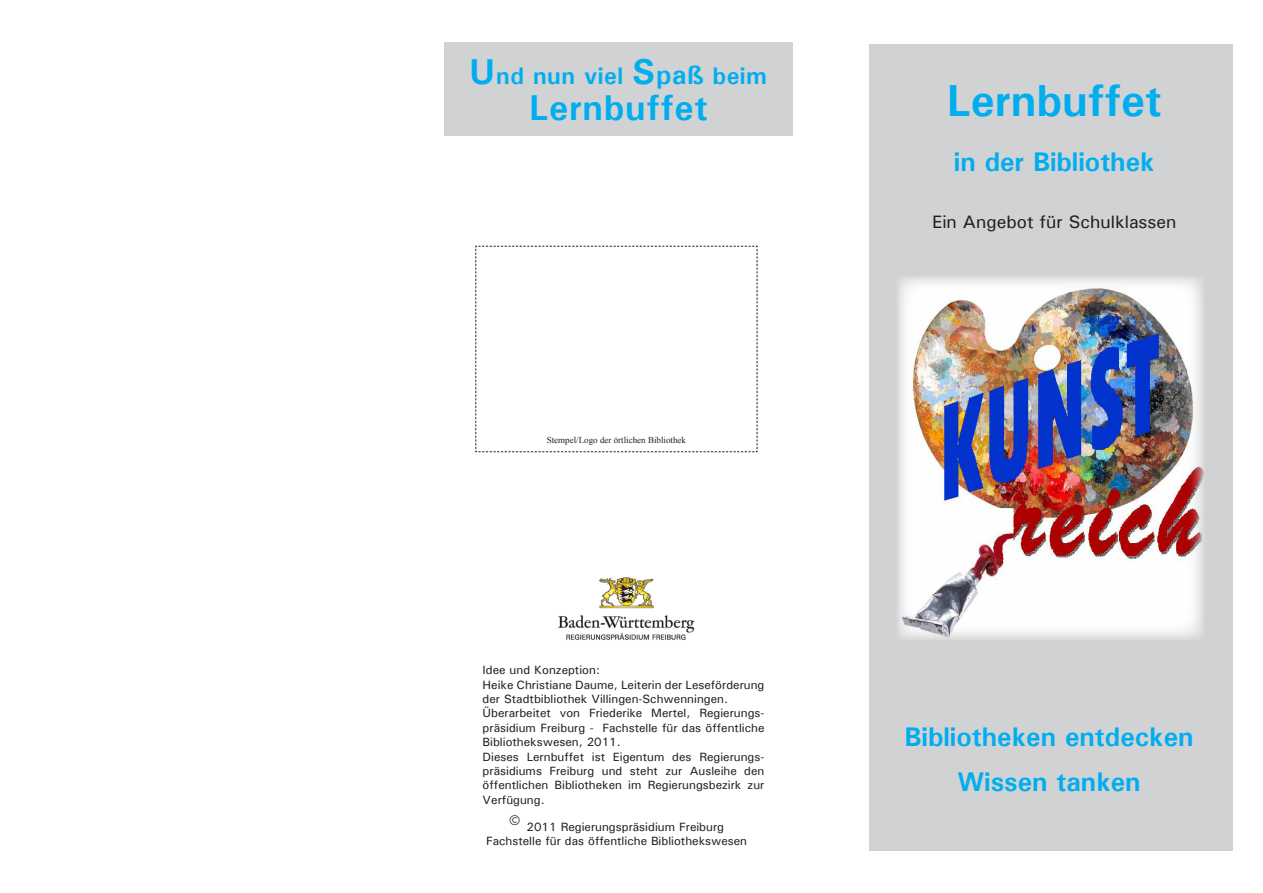
<style>
.page{position:relative;width:1263px;height:893px;background:#fff}
.page>*{position:absolute;margin:0;border:0;box-sizing:border-box;transform-origin:0 0}
.Subhead{font:700 45px "Univers";color:#00aeef}
.t1{font:700 36px "Univers";letter-spacing:.02em;color:#00aeef}
.Subhead-2{font:700 27px/45px "Univers";color:#00aeef;text-align:center}
.t2{font:700 24px "Univers";letter-spacing:.02em;color:#00aeef}
.Subhead-3{font:500 18px "Univers";color:#231f20}
.t3{font:500 12px/14.4px "Univers";color:#231f20;text-align:justify}
.t4{font:9px "Times New Roman";color:#231f20}
.s1{font-size:36px}
.s2{font-size:27px}
.s3{font-weight:700;font-size:21px}
</style>
<div class="page">
<div style="left:869px;top:44px;width:364px;height:806px;background:#d1d2d4"></div>
<img style="left:898px;top:277px;width:306px;height:362px">
<div style="left:444px;top:43px;width:349px;height:93px;background:#d1d2d4"></div>
<svg style="left:475px;top:245px;width:283px;height:207px"></svg>
<img style="left:558px;top:577px;width:137px;height:63px">
<p class="t2" style="left:470px;top:60px;width:299px"><span class="s1">U</span>nd nun viel <span class="s1">S</span><span class="s2">paß</span> beim</p>
<p class="t1" style="left:529px;top:84px;width:180px">Lernbuffet</p>
<p class="t4" style="left:547px;top:434px;width:141px">Stempel/Logo der örtlichen Bibliothek</p>
<p class="t3" style="left:483px;top:663px;width:119px">Idee und Konzeption:</p>
<p class="t3" style="left:483px;top:677px;width:283px">Heike Christiane Daume, Leiterin der Leseförderung der Stadtbibliothek Villingen-Schwenningen.</p>
<p class="t3" style="left:483px;top:706px;width:283px">Überarbeitet von Friederike Mertel, Regierungs&shy;präsidium Freiburg - Fachstelle für das öffentliche Bibliothekswesen, 2011.</p>
<p class="t3" style="left:483px;top:749px;width:283px">Dieses Lernbuffet ist Eigentum des Regierungs&shy;präsidiums Freiburg und steht zur Ausleihe den öffentlichen Bibliotheken im Regierungsbezirk zur Verfügung.</p>
<p class="t3" style="left:509px;top:819px;width:216px"><span class="s3">©</span> 2011 Regierungspräsidium Freiburg</p>
<p class="t3" style="left:486px;top:834px;width:263px">Fachstelle für das öffentliche Bibliothekswesen</p>
<p class="Subhead" style="left:947px;top:72px;width:217px">Lernbuffet</p>
<p class="Subhead-2" style="left:954px;top:139px;width:202px">in der Bibliothek</p>
<p class="Subhead-3" style="left:932px;top:211px;width:246px">Ein Angebot für Schulklassen</p>
<p class="Subhead-2" style="left:905px;top:713px;width:290px">Bibliotheken entdecken<br>Wissen tanken</p>
</div>
